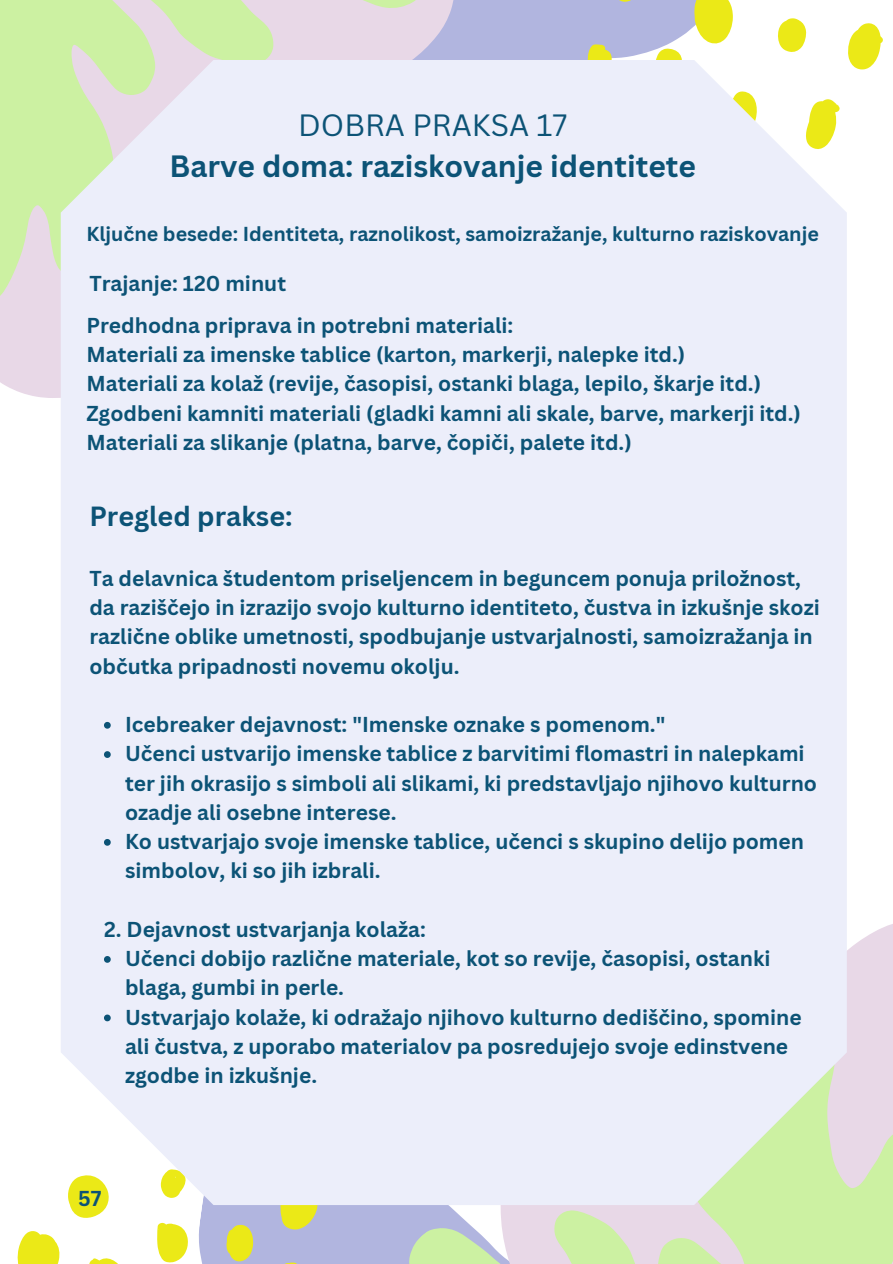
<style>
.page{position:relative;width:893px;height:1264px;background:#fff}
.page>*{position:absolute;margin:0;border:0;box-sizing:border-box;transform-origin:0 0}
.t1{font:700 30px/41.7px "Canva Sans";color:#0c5376;text-align:center}
.t2{font:700 27px "Canva Sans";color:#0c5376}
.t3{font:700 21px/29.2px "Canva Sans";color:#0c5376}
.t4{font:700 19.65px "Canva Sans";color:#0c5376}
.s1{font-weight:400}
</style>
<div class="page">
<svg style="left:846px;top:884px;width:46px;height:74px"></svg>
<svg style="left:804px;top:958px;width:88px;height:305px;background:#dce2ca"></svg>
<div style="left:479px;top:0;width:108px;height:60px;background:#b1b5df"></div>
<svg style="left:360px;top:1204px;width:444px;height:59px;background:#d3ddcb"></svg>
<svg style="left:263px;top:0;width:216px;height:60px;background:#dcd2e2"></svg>
<svg style="left:0;top:0;width:263px;height:352px;background:#d3eab5"></svg>
<svg style="left:17px;top:1204px;width:314px;height:59px"></svg>
<svg style="left:587px;top:0;width:296px;height:70px"></svg>
<div style="left:61px;top:60px;width:785px;height:1144px;background:#eceefa"></div>
<svg style="left:104px;top:722px;width:7px;height:6px"></svg>
<svg style="left:104px;top:751px;width:7px;height:7px"></svg>
<svg style="left:104px;top:839px;width:7px;height:6px"></svg>
<svg style="left:104px;top:956px;width:7px;height:6px"></svg>
<svg style="left:104px;top:1014px;width:7px;height:7px"></svg>
<p class="t1" style="left:169px;top:103px;width:528px"><span class="s1">DOBRA PRAKSA 17<br></span>Barve doma: raziskovanje identitete</p>
<p class="t4" style="left:86px;top:219px;width:734px">Ključne besede: Identiteta, raznolikost, samoizražanje, kulturno raziskovanje</p>
<p class="t3" style="left:89px;top:269px;width:198px">Trajanje: 120 minut</p>
<p class="t3" style="left:86px;top:310px;width:716px">Predhodna priprava in potrebni materiali:<br>Materiali za imenske tablice (karton, markerji, nalepke itd.)<br>Materiali za kolaž (revije, časopisi, ostanki blaga, lepilo, škarje itd.)<br>Zgodbeni kamniti materiali (gladki kamni ali skale, barve, markerji itd.)<br>Materiali za slikanje (platna, barve, čopiči, palete itd.)</p>
<p class="t2" style="left:89px;top:497px;width:205px">Pregled prakse:</p>
<h1 class="t3" style="left:89px;top:563px;width:732px">Ta delavnica študentom priseljencem in beguncem ponuja priložnost, da raziščejo in izrazijo svojo kulturno identiteto, čustva in izkušnje skozi različne oblike umetnosti, spodbujanje ustvarjalnosti, samoizražanja in občutka pripadnosti novemu okolju.</h1>
<h3 class="t3" style="left:125px;top:709px;width:542px">Icebreaker dejavnost: "Imenske oznake s pomenom."</h3>
<h3 class="t3" style="left:125px;top:738px;width:693px">Učenci ustvarijo imenske tablice z barvitimi flomastri in nalepkami ter jih okrasijo s simboli ali slikami, ki predstavljajo njihovo kulturno ozadje ali osebne interese.</h3>
<h3 class="t3" style="left:125px;top:826px;width:680px">Ko ustvarjajo svoje imenske tablice, učenci s skupino delijo pomen simbolov, ki so jih izbrali.</h3>
<h2 class="t3" style="left:104px;top:914px;width:323px">2. Dejavnost ustvarjanja kolaža:</h2>
<h3 class="t3" style="left:125px;top:943px;width:647px">Učenci dobijo različne materiale, kot so revije, časopisi, ostanki blaga, gumbi in perle.</h3>
<p class="t3" style="left:125px;top:1001px;width:678px">Ustvarjajo kolaže, ki odražajo njihovo kulturno dediščino, spomine ali čustva, z uporabo materialov pa posredujejo svoje edinstvene zgodbe in izkušnje.</p>
<p class="t3" style="left:78px;top:1183px;width:25px">57</p>
</div>
